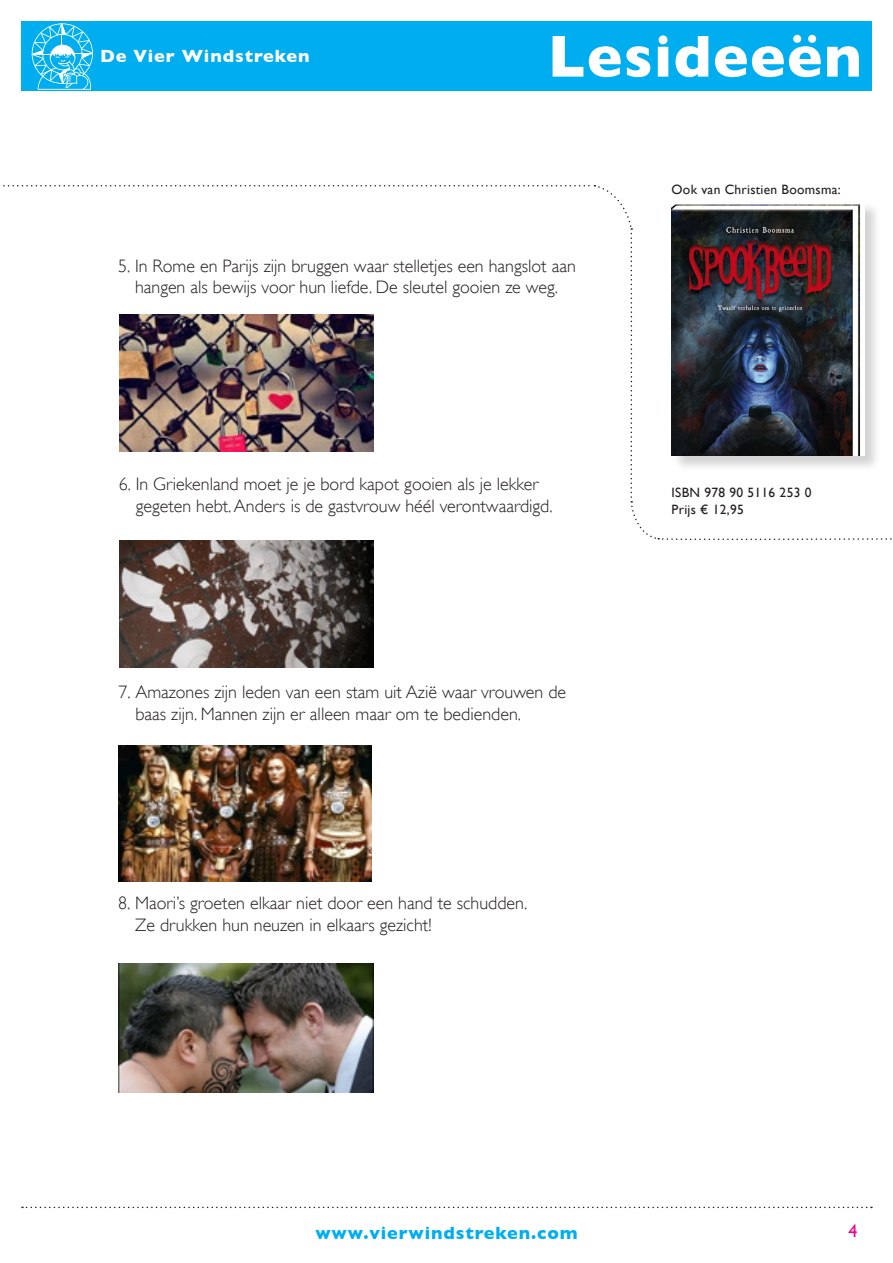
<style>
.page{position:relative;width:893px;height:1263px;background:#fff}
.page>*{position:absolute;margin:0;border:0;box-sizing:border-box;transform-origin:0 0}
.t1{font:700 60px "Gill Sans";letter-spacing:.02em;color:#fff}
.text{font:300 18px/21.6px "Gill Sans";color:#231f20}
.t2{font:700 18px "Gill Sans";letter-spacing:.05em;color:#00aeef}
.t3{font:700 18px "Gill Sans";letter-spacing:.05em;color:#fff}
.t4{font:18px "Gill Sans";color:#ed028c}
.t5{font:13.5px "Gill Sans";letter-spacing:.02em;color:#231f20}
</style>
<div class="page">
<div style="left:21px;top:21px;width:851px;height:70px;background:#00aeef"></div>
<svg style="left:32px;top:23px;width:61px;height:67px"></svg>
<svg style="left:22px;top:1206px;width:850px;height:2px"></svg>
<svg style="left:3px;top:185px;width:889px;height:355px"></svg>
<img style="left:119px;top:315px;width:255px;height:137px">
<img style="left:119px;top:540px;width:254px;height:128px">
<img style="left:118px;top:745px;width:254px;height:137px">
<img style="left:118px;top:963px;width:255px;height:129px">
<div style="left:672px;top:201px;width:209px;height:271px;background:#231f20;opacity:.2"></div>
<img style="left:672px;top:201px;width:192px;height:254px">
<p class="t3" style="left:100px;top:45px;width:211px">De Vier Windstreken</p>
<h1 class="t1" style="left:547px;top:21px;width:316px">Lesideeën</h1>
<p class="t5" style="left:672px;top:182px;width:171px">Ook van Christien Boomsma:</p>
<p class="text" style="left:118px;top:255px;width:459px;text-align:center">5. In Rome en Parijs zijn bruggen waar stelletjes een hangslot aan hangen als bewijs voor hun liefde. De sleutel gooien ze weg.</p>
<p class="text" style="left:136px;top:473px;width:418px;text-indent:-17px">6. In Griekenland moet je je bord kapot gooien als je lekker gegeten hebt.Anders is de gastvrouw héél verontwaardigd.</p>
<p class="text" style="left:135px;top:681px;width:432px;text-indent:-17px">7. Amazones zijn leden van een stam uit Azië waar vrouwen de baas zijn. Mannen zijn er alleen maar om te bedienden.</p>
<p class="text" style="left:118px;top:892px;width:411px">8. Maori’s groeten elkaar niet door een hand te schudden.</p>
<p class="text" style="left:135px;top:914px;width:298px">Ze drukken hun neuzen in elkaars gezicht!</p>
<p class="t5" style="left:672px;top:485px;width:141px">ISBN 978 90 5116 253 0</p>
<p class="t5" style="left:672px;top:501px;width:74px">Prijs € 12,95</p>
<p class="t2" style="left:315px;top:1222px;width:264px">www.vierwindstreken.com</p>
<p class="t4" style="left:848px;top:1221px;width:10px">4</p>
</div>
